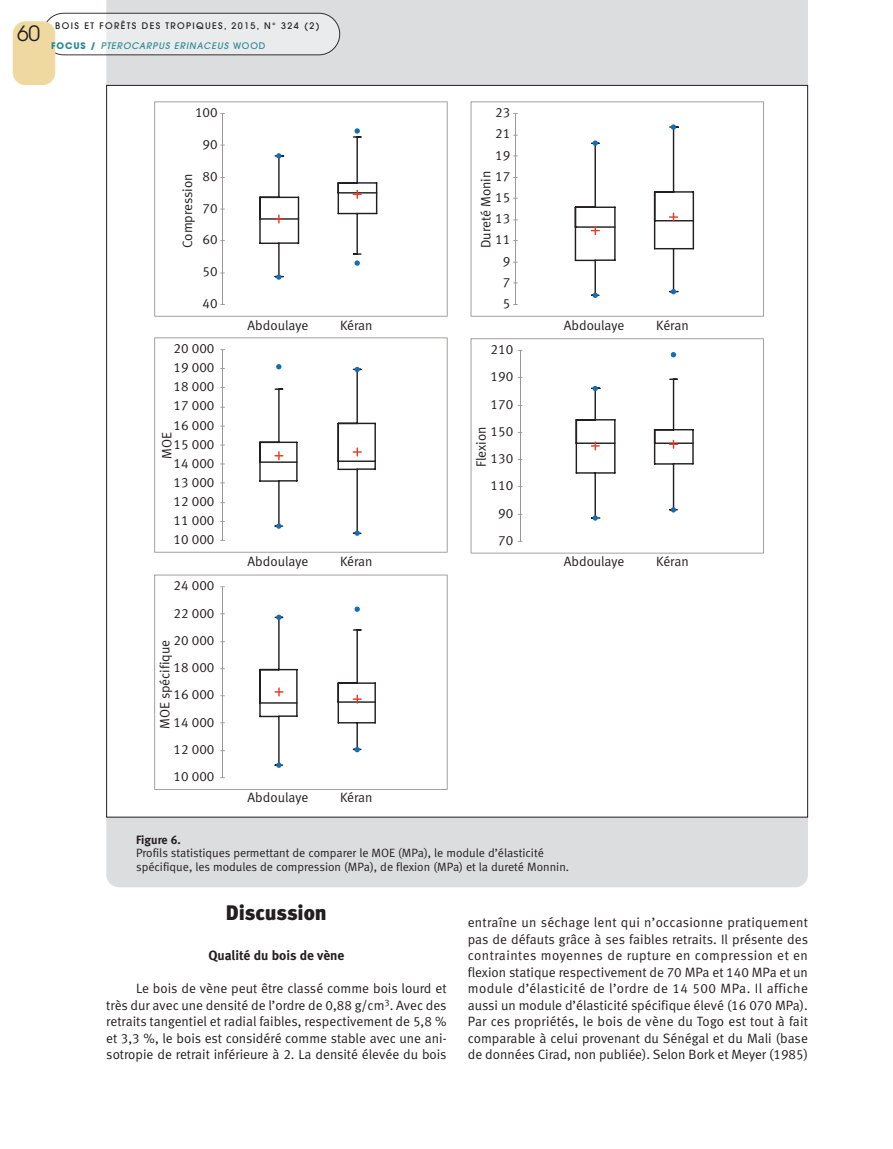
<style>
.page{position:relative;width:893px;height:1149px;background:#fff}
.page>*{position:absolute;margin:0;border:0;box-sizing:border-box;transform-origin:0 0}
.t1{font:21px "Meta Black LF";letter-spacing:-.005em;color:#231f20}
.t2{font:21px "Avant Garde";color:#231f20}
.t3{font:13.5px/16.5px "Meta Normal LF";color:#231f20;text-align:justify}
.t4{font:13.5px "Meta Bold LF";color:#231f20}
.t5{font:12px/13.5px "Meta Normal LF";color:#231f20}
.t6{font:12px "Meta Bold LF";color:#231f20}
.t7{font:500 9px/19.6px "Avant Garde";letter-spacing:.15em;color:#231f20}
.s1{font-weight:700;color:#2c8993}
.s2{font-style:italic;color:#2c8993}
.s3{color:#2c8993}
</style>
<div class="page">
<div style="left:106px;top:0;width:702px;height:887px;background:#dcdddf"></div>
<div style="left:107px;top:85px;width:701px;height:731px;background:#fff"></div>
<svg style="left:154px;top:101px;width:294px;height:215px"></svg>
<svg style="left:471px;top:101px;width:293px;height:215px"></svg>
<svg style="left:154px;top:337px;width:294px;height:215px"></svg>
<svg style="left:471px;top:338px;width:293px;height:215px"></svg>
<svg style="left:154px;top:574px;width:294px;height:215px"></svg>
<svg style="left:275px;top:153px;width:9px;height:5px"></svg>
<svg style="left:274px;top:214px;width:9px;height:9px"></svg>
<svg style="left:275px;top:274px;width:9px;height:5px"></svg>
<svg style="left:353px;top:128px;width:8px;height:10px"></svg>
<svg style="left:338px;top:182px;width:24px;height:17px"></svg>
<svg style="left:353px;top:253px;width:8px;height:13px"></svg>
<svg style="left:591px;top:140px;width:9px;height:6px"></svg>
<svg style="left:591px;top:226px;width:9px;height:9px"></svg>
<svg style="left:591px;top:292px;width:9px;height:6px"></svg>
<svg style="left:669px;top:124px;width:10px;height:6px"></svg>
<svg style="left:669px;top:212px;width:9px;height:9px"></svg>
<svg style="left:669px;top:289px;width:10px;height:5px"></svg>
<svg style="left:591px;top:386px;width:9px;height:5px"></svg>
<svg style="left:576px;top:419px;width:24px;height:31px"></svg>
<svg style="left:591px;top:515px;width:9px;height:5px"></svg>
<svg style="left:671px;top:352px;width:5px;height:5px"></svg>
<svg style="left:654px;top:429px;width:24px;height:19px"></svg>
<svg style="left:669px;top:507px;width:9px;height:5px"></svg>
<svg style="left:353px;top:367px;width:8px;height:5px"></svg>
<svg style="left:353px;top:447px;width:9px;height:9px"></svg>
<svg style="left:353px;top:530px;width:8px;height:5px"></svg>
<svg style="left:355px;top:606px;width:5px;height:5px"></svg>
<svg style="left:338px;top:682px;width:24px;height:21px"></svg>
<svg style="left:353px;top:746px;width:8px;height:6px"></svg>
<svg style="left:275px;top:614px;width:8px;height:5px"></svg>
<svg style="left:274px;top:687px;width:10px;height:9px"></svg>
<svg style="left:275px;top:762px;width:8px;height:5px"></svg>
<svg style="left:276px;top:364px;width:5px;height:5px"></svg>
<svg style="left:274px;top:451px;width:9px;height:9px"></svg>
<svg style="left:275px;top:523px;width:8px;height:5px"></svg>
<svg style="left:46px;top:13px;width:294px;height:42px"></svg>
<div style="left:13px;top:21px;width:42px;height:64px;background:#f0d9a0;border-radius:13px"></div>
<h1 class="t2" style="left:17px;top:26px;width:25px">60</h1>
<p class="t7" style="left:51px;top:17px;width:270px;text-indent:4px">BOIS ET FORÊTS DES TROPIQUES, 2015, N° 324 (2)<br><span class="s1">FOCUS /</span> <span class="s2">PTEROCARPUS ERINACEUS</span> <span class="s3">WOOD</span></p>
<p class="t3" style="left:195px;top:105px;width:24px">100</p>
<p class="t3" style="left:203px;top:137px;width:17px">90</p>
<p class="t3" style="left:180px;top:248px;width:76px;rotate:-90deg">Compression</p>
<p class="t3" style="left:203px;top:169px;width:17px">80</p>
<p class="t3" style="left:203px;top:201px;width:17px">70</p>
<p class="t3" style="left:203px;top:233px;width:17px">60</p>
<p class="t3" style="left:203px;top:264px;width:17px">50</p>
<p class="t3" style="left:203px;top:296px;width:17px">40</p>
<p class="t3" style="left:495px;top:105px;width:17px">23</p>
<p class="t3" style="left:495px;top:127px;width:17px">21</p>
<p class="t3" style="left:495px;top:148px;width:17px">19</p>
<p class="t3" style="left:479px;top:248px;width:79px;rotate:-90deg">Dureté Monin</p>
<p class="t3" style="left:495px;top:169px;width:17px">17</p>
<p class="t3" style="left:495px;top:190px;width:17px">15</p>
<p class="t3" style="left:495px;top:211px;width:17px">13</p>
<p class="t3" style="left:495px;top:233px;width:17px">11</p>
<p class="t3" style="left:503px;top:254px;width:9px">9</p>
<p class="t3" style="left:503px;top:275px;width:9px">7</p>
<p class="t3" style="left:503px;top:296px;width:9px">5</p>
<p class="t3" style="left:174px;top:341px;width:42px">20 000</p>
<p class="t3" style="left:174px;top:360px;width:42px">19 000</p>
<p class="t3" style="left:174px;top:379px;width:42px">18 000</p>
<p class="t3" style="left:174px;top:398px;width:42px">17 000</p>
<p class="t3" style="left:174px;top:418px;width:42px">16 000</p>
<p class="t3" style="left:160px;top:458px;width:28px;rotate:-90deg">MOE</p>
<p class="t3" style="left:174px;top:437px;width:42px">15 000</p>
<p class="t3" style="left:174px;top:456px;width:42px">14 000</p>
<p class="t3" style="left:174px;top:475px;width:42px">13 000</p>
<p class="t3" style="left:174px;top:494px;width:42px">12 000</p>
<p class="t3" style="left:174px;top:513px;width:42px">11 000</p>
<p class="t3" style="left:174px;top:532px;width:42px">10 000</p>
<p class="t3" style="left:174px;top:578px;width:42px">24 000</p>
<p class="t3" style="left:174px;top:605px;width:42px">22 000</p>
<p class="t3" style="left:174px;top:633px;width:42px">20 000</p>
<p class="t3" style="left:158px;top:729px;width:91px;rotate:-90deg">MOE spécifique</p>
<p class="t3" style="left:174px;top:660px;width:42px">18 000</p>
<p class="t3" style="left:174px;top:687px;width:42px">16 000</p>
<p class="t3" style="left:174px;top:715px;width:42px">14 000</p>
<p class="t3" style="left:174px;top:742px;width:42px">12 000</p>
<p class="t3" style="left:174px;top:769px;width:42px">10 000</p>
<p class="t3" style="left:248px;top:318px;width:62px">Abdoulaye</p>
<p class="t3" style="left:340px;top:318px;width:34px">Kéran</p>
<p class="t3" style="left:564px;top:318px;width:62px">Abdoulaye</p>
<p class="t3" style="left:656px;top:318px;width:34px">Kéran</p>
<p class="t3" style="left:491px;top:342px;width:24px">210</p>
<p class="t3" style="left:491px;top:369px;width:24px">190</p>
<p class="t3" style="left:491px;top:397px;width:24px">170</p>
<p class="t3" style="left:491px;top:424px;width:24px">150</p>
<p class="t3" style="left:474px;top:466px;width:42px;rotate:-90deg">Flexion</p>
<p class="t3" style="left:491px;top:451px;width:24px">130</p>
<p class="t3" style="left:491px;top:478px;width:24px">110</p>
<p class="t3" style="left:498px;top:506px;width:17px">90</p>
<p class="t3" style="left:498px;top:533px;width:17px">70</p>
<p class="t3" style="left:248px;top:554px;width:62px">Abdoulaye</p>
<p class="t3" style="left:340px;top:554px;width:34px">Kéran</p>
<p class="t3" style="left:564px;top:554px;width:62px">Abdoulaye</p>
<p class="t3" style="left:656px;top:554px;width:34px">Kéran</p>
<p class="t3" style="left:248px;top:790px;width:62px">Abdoulaye</p>
<p class="t3" style="left:340px;top:790px;width:34px">Kéran</p>
<p class="t6" style="left:136px;top:835px;width:46px">Figure 6.</p>
<p class="t5" style="left:136px;top:847px;width:435px">Profils statistiques permettant de comparer le MOE (MPa), le module d’élasticité spécifique, les modules de compression (MPa), de flexion (MPa) et la dureté Monnin.</p>
<h1 class="t1" style="left:226px;top:905px;width:102px">Discussion</h1>
<p class="t4" style="left:208px;top:950px;width:138px">Qualité du bois de vène</p>
<p class="t3" style="left:106px;top:981px;width:342px;text-indent:30px">Le bois de vène peut être classé comme bois lourd et très dur avec une densité de l’ordre de 0,88 g/cm<sup>3</sup>. Avec des retraits tangentiel et radial faibles, respectivement de 5,8 % et 3,3 %, le bois est considéré comme stable avec une ani&shy;sotropie de retrait inférieure à 2. La densité élevée du bois</p>
<p class="t3" style="left:468px;top:915px;width:342px">entraîne un séchage lent qui n’occasionne pratiquement pas de défauts grâce à ses faibles retraits. Il présente des contraintes moyennes de rupture en compression et en flexion statique respectivement de 70 MPa et 140 MPa et un module d’élasticité de l’ordre de 14 500 MPa. Il affiche aussi un module d’élasticité spécifique élevé (16 070 MPa).<br>Par ces propriétés, le bois de vène du Togo est tout à fait comparable à celui provenant du Sénégal et du Mali (base de données Cirad, non publiée). Selon Bork et Meyer (1985)</p>
</div>
